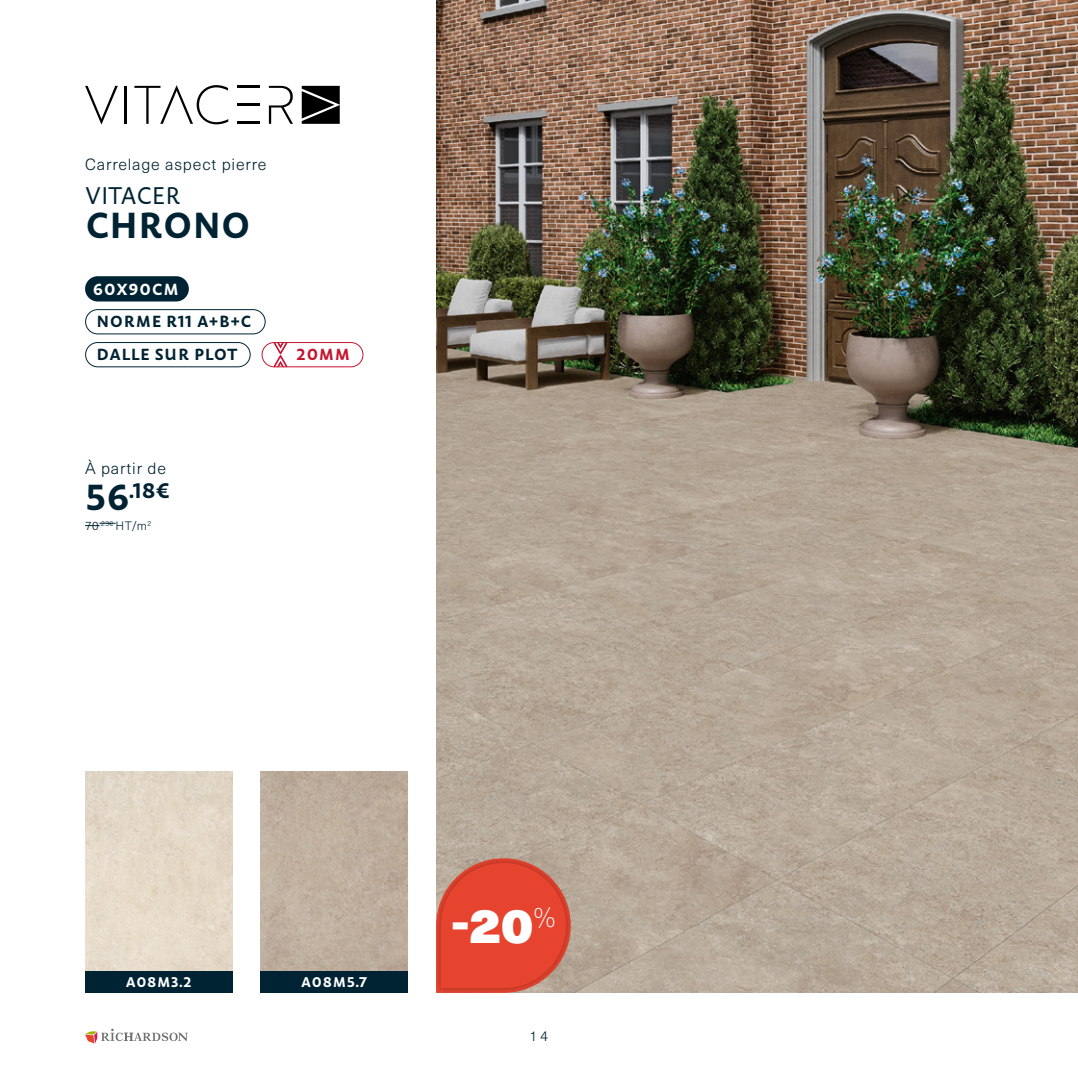
<style>
.page{position:relative;width:1078px;height:1078px;background:#fff}
.page>*{position:absolute;margin:0;border:0;box-sizing:border-box;transform-origin:0 0}
.t1{font:48px "Neue Haas Unica W1 G X Black";color:#fff}
.t2{font:700 36px "Carolineale";letter-spacing:-.01em;color:#002333}
.t3{font:24px "Carolineale";letter-spacing:-.02em;color:#002333}
.t4{font:700 21px "Carolineale";color:#002333}
.t5{font:300 16px "Neue Haas Unica W1 G";letter-spacing:.05em;color:#002333}
.t6{font:700 16px "Carolineale";letter-spacing:.045em;color:#002333}
.t7{font:700 16px "Carolineale";letter-spacing:.025em;color:#002333}
.t8{font:700 16px "Carolineale";letter-spacing:.05em;color:#fff}
.t9{font:700 16px "Carolineale";color:#c61530}
.t10{font:700 14px "Carolineale";letter-spacing:.05em;color:#fff}
.t11{font:300 14px "Neue Haas Unica W1 G";color:#002333}
.t12{font:300 12px "Neue Haas Unica W1 G";color:#002333}
.s1{font-size:36px}
</style>
<div class="page">
<svg style="left:85px;top:1028px;width:103px;height:15px"></svg>
<img style="left:436px;top:0;width:641px;height:992px">
<div style="left:433px;top:856px;width:139px;height:138px;background:#000;opacity:.33"></div>
<svg style="left:436px;top:858px;width:134px;height:134px;background:#dc523e"></svg>
<svg style="left:85px;top:86px;width:33px;height:38px"></svg>
<hr style="left:124px;top:86px;width:3px;height:38px;background:#000">
<svg style="left:134px;top:85px;width:94px;height:39px"></svg>
<hr style="left:237px;top:104px;width:22px;height:2px;background:#000">
<hr style="left:237px;top:86px;width:22px;height:2px;background:#000">
<hr style="left:237px;top:122px;width:22px;height:2px;background:#000">
<svg style="left:269px;top:86px;width:24px;height:38px"></svg>
<svg style="left:302px;top:86px;width:37px;height:38px"></svg>
<img style="left:85px;top:771px;width:147px;height:200px">
<img style="left:260px;top:771px;width:147px;height:200px">
<svg style="left:85px;top:523px;width:31px;height:3px"></svg>
<div style="left:85px;top:276px;width:104px;height:25px;background:#002333;border-radius:13px"></div>
<div style="left:85px;top:309px;width:180px;height:25px;border:1px solid #002333;border-radius:12px"></div>
<div style="left:85px;top:342px;width:165px;height:25px;border:1px solid #002333;border-radius:12px"></div>
<div style="left:261px;top:342px;width:102px;height:25px;border:1px solid #c61530;border-radius:12px"></div>
<svg style="left:273px;top:342px;width:14px;height:25px"></svg>
<div style="left:85px;top:971px;width:147px;height:21px;background:#002333"></div>
<div style="left:260px;top:971px;width:147px;height:21px;background:#002333"></div>
<p class="t5" style="left:85px;top:153px;width:183px">Carrelage aspect pierre</p>
<p class="t3" style="left:85px;top:177px;width:97px">VITACER</p>
<p class="t2" style="left:85px;top:197px;width:167px">CHRONO</p>
<p class="t8" style="left:93px;top:277px;width:87px">60X90CM</p>
<p class="t6" style="left:96px;top:309px;width:156px">NORME R11 A+B+C</p>
<p class="t7" style="left:96px;top:341px;width:142px">DALLE SUR PLOT</p>
<p class="t9" style="left:296px;top:341px;width:55px">20MM</p>
<p class="t5" style="left:85px;top:456px;width:82px">À partir de</p>
<p class="t4" style="left:85px;top:474px;width:86px"><span class="s1">56</span>.18€</p>
<p class="t12" style="left:85px;top:516px;width:68px">70<sup>.23€</sup> HT/m<sup>2</sup></p>
<p class="t10" style="left:126px;top:970px;width:67px">A08M3.2</p>
<p class="t10" style="left:301px;top:970px;width:68px">A08M5.7</p>
<p class="t1" style="left:451px;top:886px;width:106px">-20<sup>%</sup></p>
<p class="t11" style="left:530px;top:1025px;width:20px">14</p>
</div>
